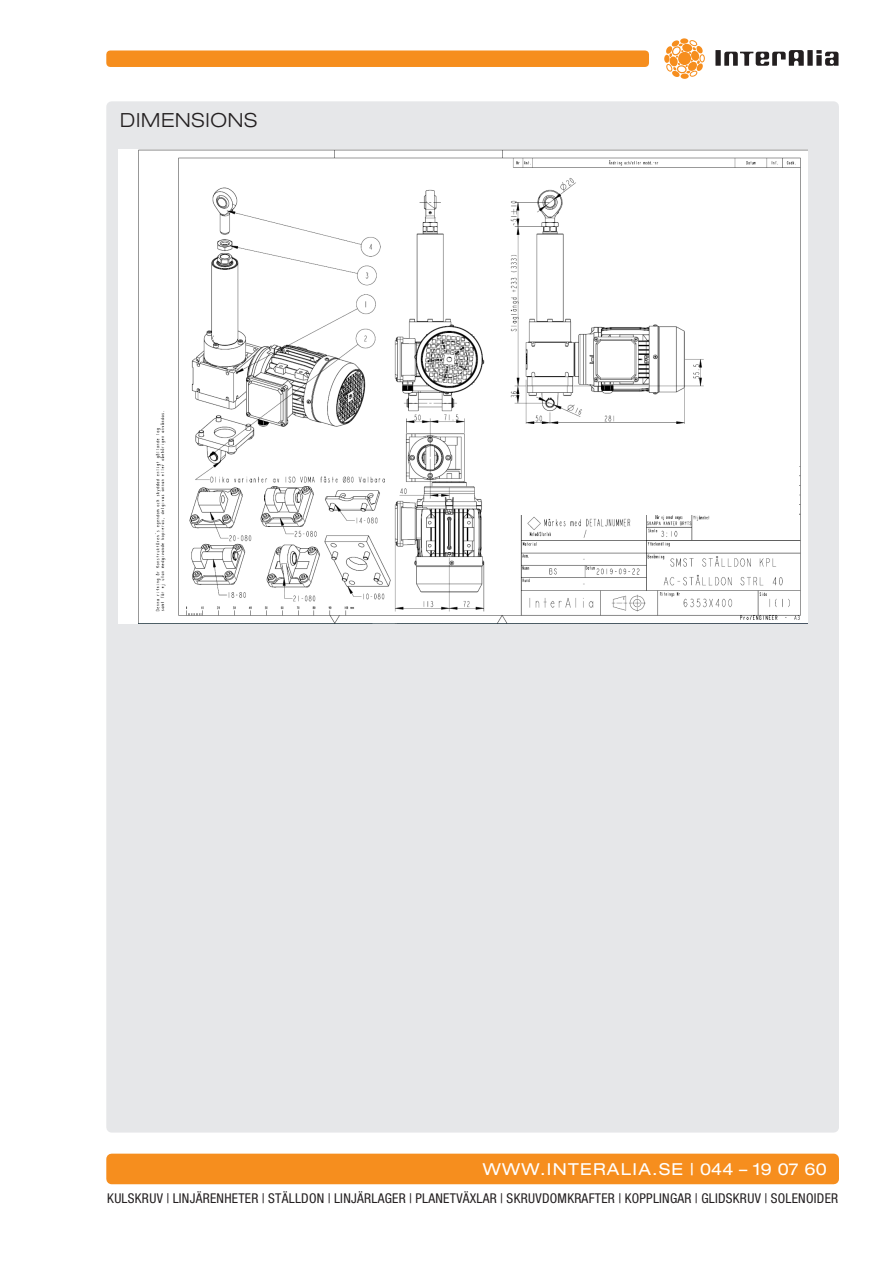
<style>
.page{position:relative;width:893px;height:1263px;background:#fff}
.page>*{position:absolute;margin:0;border:0;box-sizing:border-box;transform-origin:0 0}
.t1{font:300 expanded 19.5px "Helvetica Neue";letter-spacing:.04em;color:#231f20}
.t2{font:expanded 16.5px "Helvetica Neue";letter-spacing:.08em;color:#fff}
.t3{font:condensed 13.5px "Helvetica Neue";letter-spacing:.02em;color:#231f20}
</style>
<div class="page">
<div style="left:106px;top:50px;width:543px;height:17px;background:#f68e1e"></div>
<div style="left:106px;top:1153px;width:733px;height:31px;background:#f68e1e"></div>
<svg style="left:681px;top:74px;width:8px;height:5px"></svg>
<svg style="left:715px;top:50px;width:123px;height:16px"></svg>
<svg style="left:666px;top:40px;width:39px;height:37px"></svg>
<div style="left:106px;top:101px;width:733px;height:1031px;background:#e6e7e9"></div>
<div style="left:119px;top:149px;width:689px;height:475px;background:#fff"></div>
<img style="left:139px;top:149px;width:669px;height:475px">
<div style="left:520px;top:424px;width:279px;height:90px;background:#fff"></div>
<p class="t1" style="left:120px;top:109px;width:139px">DIMENSIONS</p>
<p class="t2" style="left:483px;top:1159px;width:345px">WWW.INTERALIA.SE | 044 – 19 07 60</p>
<p class="t3" style="left:107px;top:1190px;width:732px">KULSKRUV | LINJÄRENHETER | STÄLLDON | LINJÄRLAGER | PLANETVÄXLAR | SKRUVDOMKRAFTER | KOPPLINGAR | GLIDSKRUV | SOLENOIDER</p>
</div>
